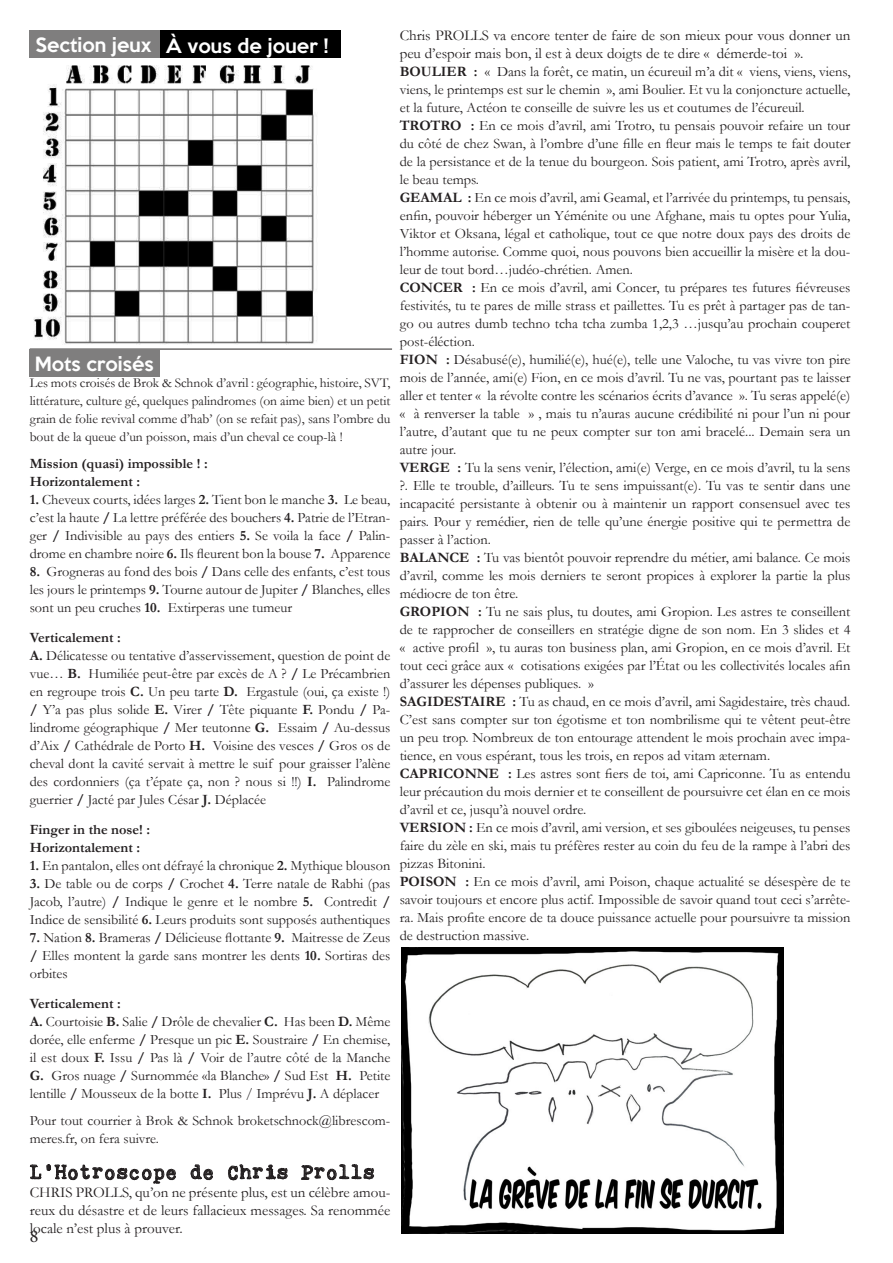
<style>
.page{position:relative;width:893px;height:1263px;background:#fff}
.page>*{position:absolute;margin:0;border:0;box-sizing:border-box;transform-origin:0 0}
.t1{font:21px "Kingthings Trypewriter 2";color:#231f20}
.t2{font:500 18.15px "Keep Calm";color:#fff}
.t3{font:500 18px "Keep Calm";color:#fff}
.t4{font:18px "Minion Pro";color:#231f20}
.t5{font:15px/18px "Garamond";color:#231f20;text-align:justify}
.t6{font:14.4px/18px "Garamond";color:#231f20;text-align:justify}
.t7{font:14.25px/18px "Garamond";color:#231f20;text-align:justify}
.t8{font:700 14.25px "Garamond";color:#231f20}
.t9{font:13.5px/18px "Garamond";color:#231f20;text-align:justify}
.s1{font-weight:700}
</style>
<div class="page">
<img style="left:30px;top:57px;width:290px;height:288px">
<div style="left:30px;top:30px;width:130px;height:27px;background:#7f7e7e"></div>
<div style="left:160px;top:30px;width:181px;height:27px;background:#000"></div>
<svg style="left:30px;top:1164px;width:146px;height:19px"></svg>
<svg style="left:191px;top:1164px;width:22px;height:16px"></svg>
<svg style="left:228px;top:1164px;width:60px;height:17px"></svg>
<svg style="left:301px;top:1164px;width:73px;height:16px"></svg>
<hr style="left:30px;top:349px;width:362px;height:1px;background:#231f20">
<div style="left:29px;top:350px;width:130px;height:27px;background:#7f7e7e"></div>
<img style="left:402px;top:947px;width:381px;height:286px">
<p class="t3" style="left:35px;top:29px;width:118px">Section jeux</p>
<p class="t2" style="left:166px;top:30px;width:164px">À vous de jouer !</p>
<p class="t3" style="left:35px;top:349px;width:120px">Mots croisés</p>
<p class="t9" style="left:30px;top:373px;width:362px">Les mots croisés de Brok &amp; Schnok d’avril : géographie, histoire, SVT, littérature, culture gé, quelques palindromes (on aime bien) et un petit grain de folie revival comme d’hab’ (on se refait pas), sans l’ombre du bout de la queue d’un poisson, mais d’un cheval ce coup-là !</p>
<p class="t8" style="left:30px;top:453px;width:179px">Mission (quasi) impossible ! :</p>
<p class="t8" style="left:30px;top:471px;width:112px">Horizontalement :</p>
<p class="t7" style="left:30px;top:490px;width:362px"><span class="s1">1.</span> Cheveux courts, idées larges <span class="s1">2.</span> Tient bon le manche <span class="s1">3.</span> Le beau, c’est la haute <span class="s1">/</span> La lettre préférée des bouchers <span class="s1">4.</span> Patrie de l’Etran&shy;ger <span class="s1">/</span> Indivisible au pays des entiers <span class="s1">5.</span> Se voila la face <span class="s1">/</span> Palin&shy;drome en chambre noire <span class="s1">6.</span> Ils fleurent bon la bouse <span class="s1">7.</span> Apparence</p>
<p class="t7" style="left:30px;top:562px;width:362px"><span class="s1">8.</span> Grogneras au fond des bois <span class="s1">/</span> Dans celle des enfants, c’est tous les jours le printemps <span class="s1">9.</span> Tourne autour de Jupiter <span class="s1">/</span> Blanches, elles sont un peu cruches <span class="s1">10.</span> Extirperas une tumeur</p>
<p class="t8" style="left:30px;top:627px;width:93px">Verticalement :</p>
<p class="t7" style="left:30px;top:646px;width:362px"><span class="s1">A.</span> Délicatesse ou tentative d’asservissement, question de point de vue… <span class="s1">B.</span> Humiliée peut-être par excès de A ? <span class="s1">/</span> Le Précambrien en regroupe trois <span class="s1">C.</span> Un peu tarte <span class="s1">D.</span> Ergastule (oui, ça existe !) <span class="s1">/</span> Y’a pas plus solide <span class="s1">E.</span> Virer <span class="s1">/</span> Tête piquante <span class="s1">F.</span> Pondu <span class="s1">/</span> Pa&shy;lindrome géographique <span class="s1">/</span> Mer teutonne <span class="s1">G.</span> Essaim <span class="s1">/</span> Au-dessus d’Aix <span class="s1">/</span> Cathédrale de Porto <span class="s1">H.</span> Voisine des vesces <span class="s1">/</span> Gros os de cheval dont la cavité servait à mettre le suif pour graisser l’alène des cordonniers (ça t’épate ça, non ? nous si !!) <span class="s1">I.</span> Palindrome guerrier <span class="s1">/</span> Jacté par Jules César <span class="s1">J.</span> Déplacée</p>
<p class="t8" style="left:30px;top:819px;width:122px">Finger in the nose! :</p>
<p class="t8" style="left:30px;top:837px;width:112px">Horizontalement :</p>
<p class="t7" style="left:30px;top:856px;width:362px"><span class="s1">1.</span> En pantalon, elles ont défrayé la chronique <span class="s1">2.</span> Mythique blouson</p>
<p class="t7" style="left:30px;top:874px;width:362px"><span class="s1">3.</span> De table ou de corps <span class="s1">/</span> Crochet <span class="s1">4.</span> Terre natale de Rabhi (pas Jacob, l’autre) <span class="s1">/</span> Indique le genre et le nombre <span class="s1">5.</span> Contredit <span class="s1">/ </span>Indice de sensibilité <span class="s1">6.</span> Leurs produits sont supposés authentiques</p>
<p class="t7" style="left:30px;top:928px;width:362px"><span class="s1">7.</span> Nation <span class="s1">8.</span> Brameras <span class="s1">/</span> Délicieuse flottante <span class="s1">9.</span> Maitresse de Zeus <span class="s1">/</span> Elles montent la garde sans montrer les dents <span class="s1">10.</span> Sortiras des orbites</p>
<p class="t8" style="left:30px;top:993px;width:93px">Verticalement :</p>
<p class="t7" style="left:30px;top:1012px;width:362px"><span class="s1">A.</span> Courtoisie <span class="s1">B.</span> Salie <span class="s1">/</span> Drôle de chevalier <span class="s1">C.</span> Has been <span class="s1">D.</span> Même dorée, elle enferme <span class="s1">/</span> Presque un pic <span class="s1">E.</span> Soustraire <span class="s1">/</span> En chemise, il est doux <span class="s1">F.</span> Issu <span class="s1">/</span> Pas là <span class="s1">/</span> Voir de l’autre côté de la Manche <span class="s1">G.</span> Gros nuage <span class="s1">/</span> Surnommée «la Blanche» <span class="s1">/</span> Sud Est <span class="s1">H.</span> Petite lentille <span class="s1">/</span> Mousseux de la botte <span class="s1">I.</span> Plus / Imprévu <span class="s1">J.</span> A déplacer</p>
<p class="t7" style="left:30px;top:1111px;width:362px">Pour tout courrier à Brok &amp; Schnok broketschnock@librescom&shy;meres.fr, on fera suivre.</p>
<p class="t1" style="left:30px;top:1160px;width:346px">L’Hotroscope de Chris Prolls</p>
<p class="t5" style="left:30px;top:1183px;width:362px">CHRIS PROLLS, qu’on ne présente plus, est un célèbre amou&shy;reux du désastre et de leurs fallacieux messages. Sa renommée locale n’est plus à prouver.</p>
<p class="t4" style="left:30px;top:1225px;width:10px">8</p>
<p class="t5" style="left:400px;top:25px;width:452px">Chris PROLLS va encore tenter de faire de son mieux pour vous donner un peu d’espoir mais bon, il est à deux doigts de te dire « démerde-toi ».</p>
<p class="t6" style="left:400px;top:62px;width:452px"><span class="s1">BOULIER :</span> « Dans la forêt, ce matin, un écureuil m’a dit « viens, viens, viens, viens, le printemps est sur le chemin », ami Boulier. Et vu la conjoncture actuelle, et la future, Actéon te conseille de suivre les us et coutumes de l’écureuil.</p>
<p class="t6" style="left:400px;top:116px;width:452px"><span class="s1">TROTRO :</span> En ce mois d’avril, ami Trotro, tu pensais pouvoir refaire un tour du côté de chez Swan, à l’ombre d’une fille en fleur mais le temps te fait douter de la persistance et de la tenue du bourgeon. Sois patient, ami Trotro, après avril, le beau temps.</p>
<p class="t6" style="left:400px;top:188px;width:452px"><span class="s1">GEAMAL :</span> En ce mois d’avril, ami Geamal, et l’arrivée du printemps, tu pensais, enfin, pouvoir héberger un Yéménite ou une Afghane, mais tu optes pour Yulia, Viktor et Oksana, légal et catholique, tout ce que notre doux pays des droits de l’homme autorise. Comme quoi, nous pouvons bien accueillir la misère et la dou&shy;leur de tout bord…judéo-chrétien. Amen.</p>
<p class="t6" style="left:400px;top:278px;width:452px"><span class="s1">CONCER :</span> En ce mois d’avril, ami Concer, tu prépares tes futures fiévreuses festivités, tu te pares de mille strass et paillettes. Tu es prêt à partager pas de tan&shy;go ou autres dumb techno tcha tcha zumba 1,2,3 …jusqu’au prochain couperet post-éléction.</p>
<p class="t6" style="left:400px;top:350px;width:452px"><span class="s1">FION :</span> Désabusé(e), humilié(e), hué(e), telle une Valoche, tu vas vivre ton pire mois de l’année, ami(e) Fion, en ce mois d’avril. Tu ne vas, pourtant pas te laisser aller et tenter « la révolte contre les scénarios écrits d’avance ». Tu seras appelé(e) « à renverser la table » , mais tu n’auras aucune crédibilité ni pour l’un ni pour l’autre, d’autant que tu ne peux compter sur ton ami bracelé... Demain sera un autre jour.</p>
<p class="t6" style="left:400px;top:458px;width:452px"><span class="s1">VERGE :</span> Tu la sens venir, l’élection, ami(e) Verge, en ce mois d’avril, tu la sens ?. Elle te trouble, d’ailleurs. Tu te sens impuissant(e). Tu vas te sentir dans une incapacité persistante à obtenir ou à maintenir un rapport consensuel avec tes pairs. Pour y remédier, rien de telle qu’une énergie positive qui te permettra de passer à l’action.</p>
<p class="t6" style="left:400px;top:548px;width:452px"><span class="s1">BALANCE :</span> Tu vas bientôt pouvoir reprendre du métier, ami balance. Ce mois d’avril, comme les mois derniers te seront propices à explorer la partie la plus médiocre de ton être.</p>
<p class="t6" style="left:400px;top:602px;width:452px"><span class="s1">GROPION :</span> Tu ne sais plus, tu doutes, ami Gropion. Les astres te conseillent de te rapprocher de conseillers en stratégie digne de son nom. En 3 slides et 4 « active profil », tu auras ton business plan, ami Gropion, en ce mois d’avril. Et tout ceci grâce aux « cotisations exigées par l’État ou les collectivités locales afin d’assurer les dépenses publiques. »</p>
<p class="t6" style="left:400px;top:692px;width:452px"><span class="s1">SAGIDESTAIRE :</span> Tu as chaud, en ce mois d’avril, ami Sagidestaire, très chaud.<br>C’est sans compter sur ton égotisme et ton nombrilisme qui te vêtent peut-être un peu trop. Nombreux de ton entourage attendent le mois prochain avec impa&shy;tience, en vous espérant, tous les trois, en repos ad vitam æternam.</p>
<p class="t6" style="left:400px;top:764px;width:452px"><span class="s1">CAPRICONNE :</span> Les astres sont fiers de toi, ami Capriconne. Tu as entendu leur précaution du mois dernier et te conseillent de poursuivre cet élan en ce mois d’avril et ce, jusqu’à nouvel ordre.</p>
<p class="t6" style="left:400px;top:818px;width:452px"><span class="s1">VERSION :</span> En ce mois d’avril, ami version, et ses giboulées neigeuses, tu penses faire du zèle en ski, mais tu préfères rester au coin du feu de la rampe à l’abri des pizzas Bitonini.</p>
<p class="t6" style="left:400px;top:872px;width:452px"><span class="s1">POISON :</span> En ce mois d’avril, ami Poison, chaque actualité se désespère de te savoir toujours et encore plus actif. Impossible de savoir quand tout ceci s’arrête&shy;ra. Mais profite encore de ta douce puissance actuelle pour poursuivre ta mission de destruction massive.</p>
</div>
